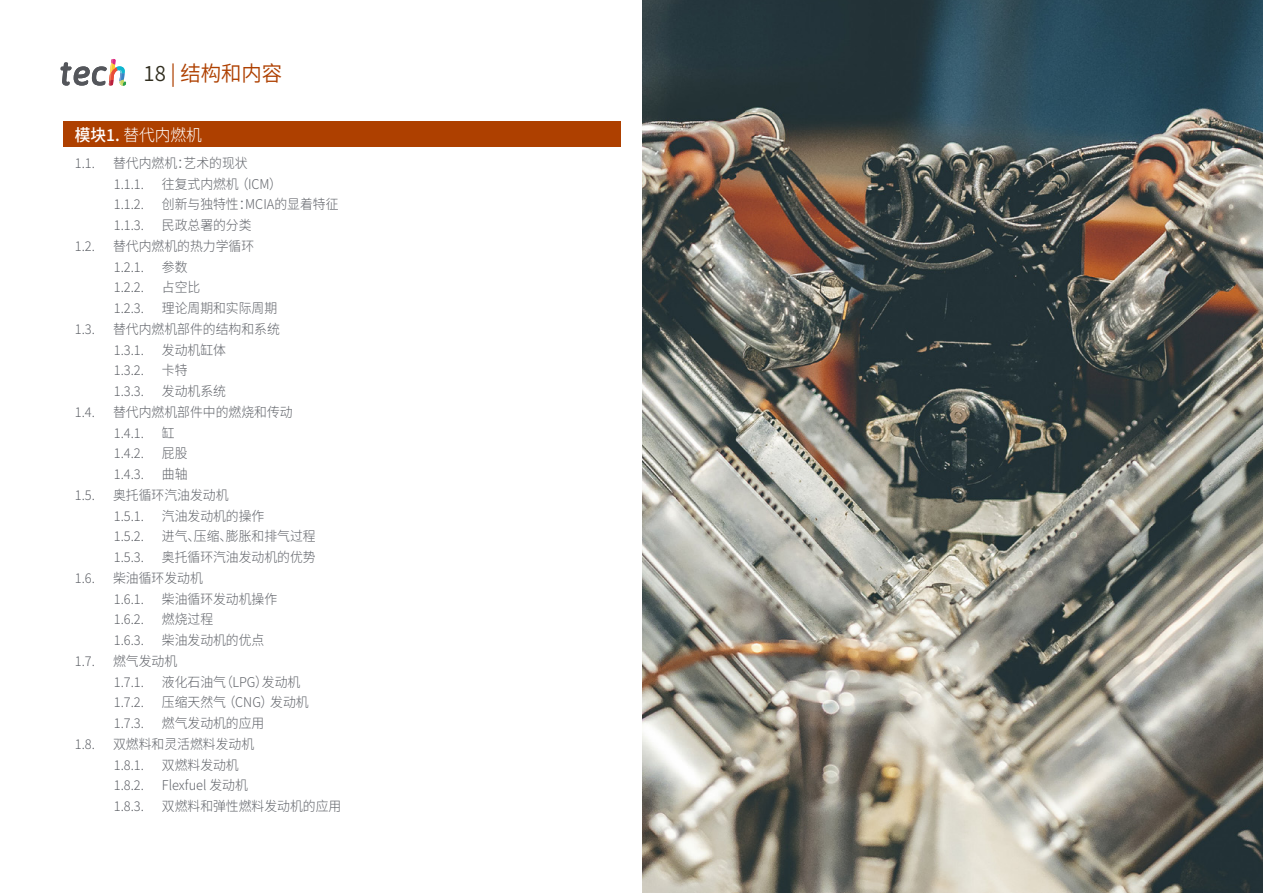
<style>
.page{position:relative;width:1263px;height:893px;background:#fff}
.page>*{position:absolute;margin:0;border:0;box-sizing:border-box;transform-origin:0 0}
.t1{font:21px "Source Han Sans CN";color:#ae4000}
.t2{font:300 16.5px "Source Han Sans CN";color:#fff;scale:.95 1}
.t3{font:300 13.5px/20.7px "Source Han Sans CN";color:#61646a;scale:.95 1}
.s1{color:#312e20}
.s2{font-weight:500}
</style>
<div class="page">
<img style="left:642px;top:0;width:621px;height:893px">
<div style="left:64px;top:121px;width:557px;height:26px;background:#ae4000"></div>
<svg style="left:61px;top:59px;width:65px;height:27px"></svg>
<h1 class="t1" style="left:144px;top:61px;width:140px"><span class="s1">18</span> | 结构和内容</h1>
<p class="t2" style="left:75px;top:125px;width:135px"><span class="s2">模块1.</span> 替代内燃机</p>
<p class="t3" style="left:75px;top:153px;width:23px">1.1.</p>
<p class="t3" style="left:113px;top:153px;width:143px">替代内燃机：艺术的现状<br>1.1.1.</p>
<p class="t3" style="left:162px;top:174px;width:128px">往复式内燃机 （ICM）</p>
<p class="t3" style="left:114px;top:194px;width:33px">1.1.2.</p>
<p class="t3" style="left:162px;top:194px;width:187px">创新与独特性：MCIA的显着特征</p>
<p class="t3" style="left:114px;top:215px;width:33px">1.1.3.</p>
<p class="t3" style="left:162px;top:215px;width:96px">民政总署的分类</p>
<p class="t3" style="left:75px;top:236px;width:23px">1.2.</p>
<p class="t3" style="left:113px;top:236px;width:150px">替代内燃机的热力学循环<br>1.2.1.</p>
<p class="t3" style="left:162px;top:257px;width:28px">参数</p>
<p class="t3" style="left:114px;top:277px;width:33px">1.2.2.</p>
<p class="t3" style="left:162px;top:277px;width:42px">占空比</p>
<p class="t3" style="left:114px;top:298px;width:33px">1.2.3.</p>
<p class="t3" style="left:162px;top:298px;width:123px">理论周期和实际周期</p>
<p class="t3" style="left:75px;top:319px;width:23px">1.3.</p>
<p class="t3" style="left:113px;top:319px;width:177px">替代内燃机部件的结构和系统<br>1.3.1.</p>
<p class="t3" style="left:162px;top:340px;width:69px">发动机缸体</p>
<p class="t3" style="left:114px;top:360px;width:33px">1.3.2.</p>
<p class="t3" style="left:162px;top:360px;width:28px">卡特</p>
<p class="t3" style="left:114px;top:381px;width:33px">1.3.3.</p>
<p class="t3" style="left:162px;top:381px;width:69px">发动机系统</p>
<p class="t3" style="left:75px;top:402px;width:23px">1.4.</p>
<p class="t3" style="left:113px;top:402px;width:191px">替代内燃机部件中的燃烧和传动<br>1.4.1.</p>
<p class="t3" style="left:162px;top:423px;width:15px">缸</p>
<p class="t3" style="left:114px;top:443px;width:33px">1.4.2.</p>
<p class="t3" style="left:162px;top:443px;width:28px">屁股</p>
<p class="t3" style="left:114px;top:464px;width:33px">1.4.3.</p>
<p class="t3" style="left:162px;top:464px;width:28px">曲轴</p>
<p class="t3" style="left:75px;top:485px;width:23px">1.5.</p>
<p class="t3" style="left:113px;top:485px;width:123px">奥托循环汽油发动机<br>1.5.1.</p>
<p class="t3" style="left:162px;top:506px;width:109px">汽油发动机的操作</p>
<p class="t3" style="left:114px;top:526px;width:33px">1.5.2.</p>
<p class="t3" style="left:162px;top:526px;width:164px">进气、压缩、膨胀和排气过程</p>
<p class="t3" style="left:114px;top:547px;width:33px">1.5.3.</p>
<p class="t3" style="left:162px;top:547px;width:164px">奥托循环汽油发动机的优势</p>
<p class="t3" style="left:75px;top:568px;width:23px">1.6.</p>
<p class="t3" style="left:113px;top:568px;width:96px">柴油循环发动机<br>1.6.1.</p>
<p class="t3" style="left:162px;top:589px;width:123px">柴油循环发动机操作</p>
<p class="t3" style="left:114px;top:609px;width:33px">1.6.2.</p>
<p class="t3" style="left:162px;top:609px;width:55px">燃烧过程</p>
<p class="t3" style="left:114px;top:630px;width:33px">1.6.3.</p>
<p class="t3" style="left:162px;top:630px;width:109px">柴油发动机的优点</p>
<p class="t3" style="left:75px;top:651px;width:23px">1.7.</p>
<p class="t3" style="left:113px;top:651px;width:69px">燃气发动机<br>1.7.1.</p>
<p class="t3" style="left:162px;top:672px;width:147px">液化石油气（LPG）发动机</p>
<p class="t3" style="left:114px;top:692px;width:33px">1.7.2.</p>
<p class="t3" style="left:162px;top:692px;width:156px">压缩天然气 （CNG）发动机</p>
<p class="t3" style="left:114px;top:713px;width:33px">1.7.3.</p>
<p class="t3" style="left:162px;top:713px;width:109px">燃气发动机的应用</p>
<p class="t3" style="left:75px;top:734px;width:23px">1.8.</p>
<p class="t3" style="left:113px;top:734px;width:150px">双燃料和灵活燃料发动机<br>1.8.1.</p>
<p class="t3" style="left:162px;top:755px;width:83px">双燃料发动机</p>
<p class="t3" style="left:114px;top:775px;width:33px">1.8.2.</p>
<p class="t3" style="left:162px;top:775px;width:92px">Flexfuel 发动机</p>
<p class="t3" style="left:114px;top:796px;width:33px">1.8.3.</p>
<p class="t3" style="left:162px;top:796px;width:190px">双燃料和弹性燃料发动机的应用</p>
</div>
